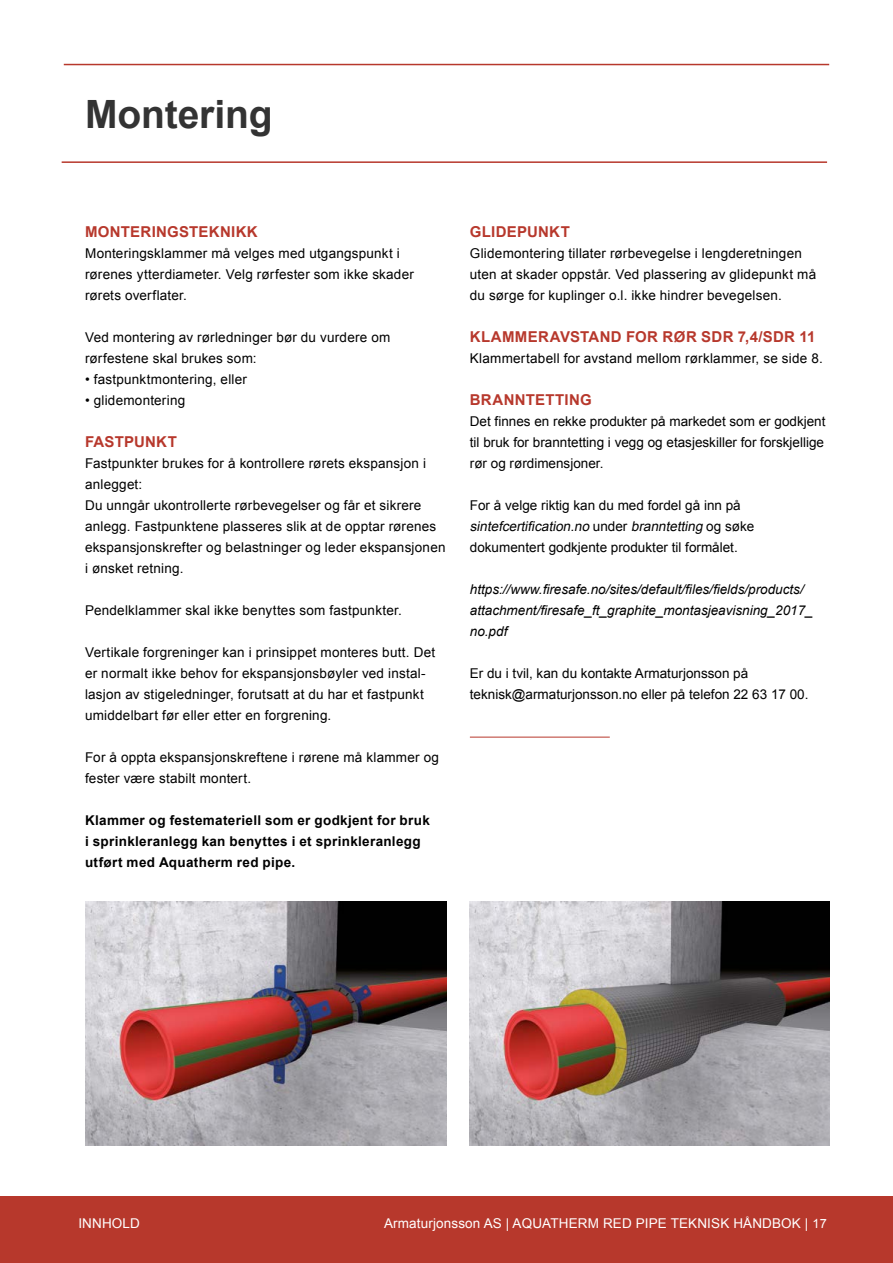
<style>
.page{position:relative;width:893px;height:1263px;background:#fff}
.page>*{position:absolute;margin:0;border:0;box-sizing:border-box;transform-origin:0 0}
.Heading{font:700 39px "Arial";letter-spacing:-.005em;color:#333}
.Mellomtittel{font:700 15px "Arial";letter-spacing:.02em;color:#b7382c}
.Brødtekst{font:13.5px/21px "Arial";letter-spacing:.015em;color:#000}
.t1{font:italic 13.5px/21px "Arial";color:#000}
.Brødtekst_bold{font:700 13.5px/21px "Arial";letter-spacing:.025em;color:#000}
.t2{font:13.5px "Arial";letter-spacing:.01em;color:#fff}
.s1{font-style:italic}
.s2{font-size:12.75px}
</style>
<div class="page">
<div style="left:0;top:1196px;width:893px;height:67px;background:#b7382c"></div>
<hr style="left:64px;top:64px;width:765px;height:1px;background:#b7382c">
<hr style="left:62px;top:161px;width:765px;height:2px;background:#b7382c">
<img style="left:85px;top:901px;width:361px;height:244px">
<img style="left:470px;top:901px;width:359px;height:244px">
<hr style="left:470px;top:737px;width:140px;height:1px;background:#b7382c">
<p class="Heading" style="left:85px;top:89px;width:189px">Montering</p>
<p class="Mellomtittel" style="left:85px;top:222px;width:174px">MONTERINGSTEKNIKK</p>
<p class="Brødtekst" style="left:85px;top:243px;width:316px">Monteringsklammer må velges med utgangspunkt i</p>
<p class="Brødtekst" style="left:85px;top:264px;width:330px">rørenes ytterdiameter. Velg rørfester som ikke skader rørets overflater.</p>
<p class="Brødtekst" style="left:85px;top:327px;width:307px">Ved montering av rørledninger bør du vurdere om rørfestene skal brukes som:</p>
<p class="Brødtekst" style="left:85px;top:369px;width:163px">• fastpunktmontering, eller</p>
<p class="Brødtekst" style="left:85px;top:390px;width:102px">• glidemontering</p>
<p class="Mellomtittel" style="left:85px;top:432px;width:93px">FASTPUNKT</p>
<p class="Brødtekst" style="left:85px;top:453px;width:342px">Fastpunkter brukes for å kontrollere rørets ekspansjon i anlegget:</p>
<p class="Brødtekst" style="left:85px;top:495px;width:338px">Du unngår ukontrollerte rørbevegelser og får et sikrere</p>
<p class="Brødtekst" style="left:85px;top:516px;width:353px">anlegg. Fastpunktene plasseres slik at de opptar rørenes</p>
<p class="Brødtekst" style="left:85px;top:537px;width:362px">ekspansjonskrefter og belastninger og leder ekspansjonen i ønsket retning.</p>
<p class="Brødtekst" style="left:85px;top:600px;width:318px">Pendelklammer skal ikke benyttes som fastpunkter.</p>
<p class="Brødtekst" style="left:85px;top:642px;width:352px">Vertikale forgreninger kan i prinsippet monteres butt. Det er normalt ikke behov for ekspansjonsbøyler ved instal&shy;lasjon av stigeledninger, forutsatt at du har et fastpunkt umiddelbart før eller etter en forgrening.</p>
<p class="Brødtekst" style="left:85px;top:747px;width:355px">For å oppta ekspansjonskreftene i rørene må klammer og fester være stabilt montert.</p>
<p class="Brødtekst_bold" style="left:85px;top:811px;width:346px">Klammer og festemateriell som er godkjent for bruk i sprinkleranlegg kan benyttes i et sprinkleranlegg utført med Aquatherm red pipe.</p>
<p class="Mellomtittel" style="left:470px;top:222px;width:102px">GLIDEPUNKT</p>
<p class="Brødtekst" style="left:470px;top:243px;width:348px">Glidemontering tillater rørbevegelse i lengderetningen uten at skader oppstår. Ved plassering av glidepunkt må du sørge for kuplinger o.l. ikke hindrer bevegelsen.</p>
<p class="Mellomtittel" style="left:470px;top:327px;width:347px">KLAMMERAVSTAND FOR RØR SDR 7,4/SDR 11</p>
<p class="Brødtekst" style="left:470px;top:348px;width:355px">Klammertabell for avstand mellom rørklammer, se side 8.</p>
<p class="Mellomtittel" style="left:470px;top:390px;width:123px">BRANNTETTING</p>
<p class="Brødtekst" style="left:470px;top:411px;width:357px;text-align:justify">Det finnes en rekke produkter på markedet som er godkjent til bruk for branntetting i vegg og etasjeskiller for forskjellige rør og rørdimensjoner.</p>
<p class="Brødtekst" style="left:470px;top:495px;width:286px">For å velge riktig kan du med fordel gå inn på <span class="s1">sintefcertification.no</span> u n d e r <span class="s1">branntetting</span> o g s ø k e dokumentert godkjente produkter til formålet.</p>
<p class="t1" style="left:470px;top:579px;width:344px">https://www.firesafe.no/sites/default/files/fields/products/ attachment/firesafe_ft_graphite_montasjeavisning_2017_ no.pdf</p>
<p class="Brødtekst" style="left:470px;top:663px;width:340px">Er du i tvil, kan du kontakte Armaturjonsson på teknisk@armaturjonsson.no eller på telefon 22 63 17 00.</p>
<p class="t2" style="left:78px;top:1214px;width:63px">INNHOLD</p>
<p class="t2" style="left:384px;top:1214px;width:444px">Armaturjonsson AS | AQUATHERM RED PIPE TEKNISK HÅNDBOK | <span class="s2">17</span></p>
</div>
